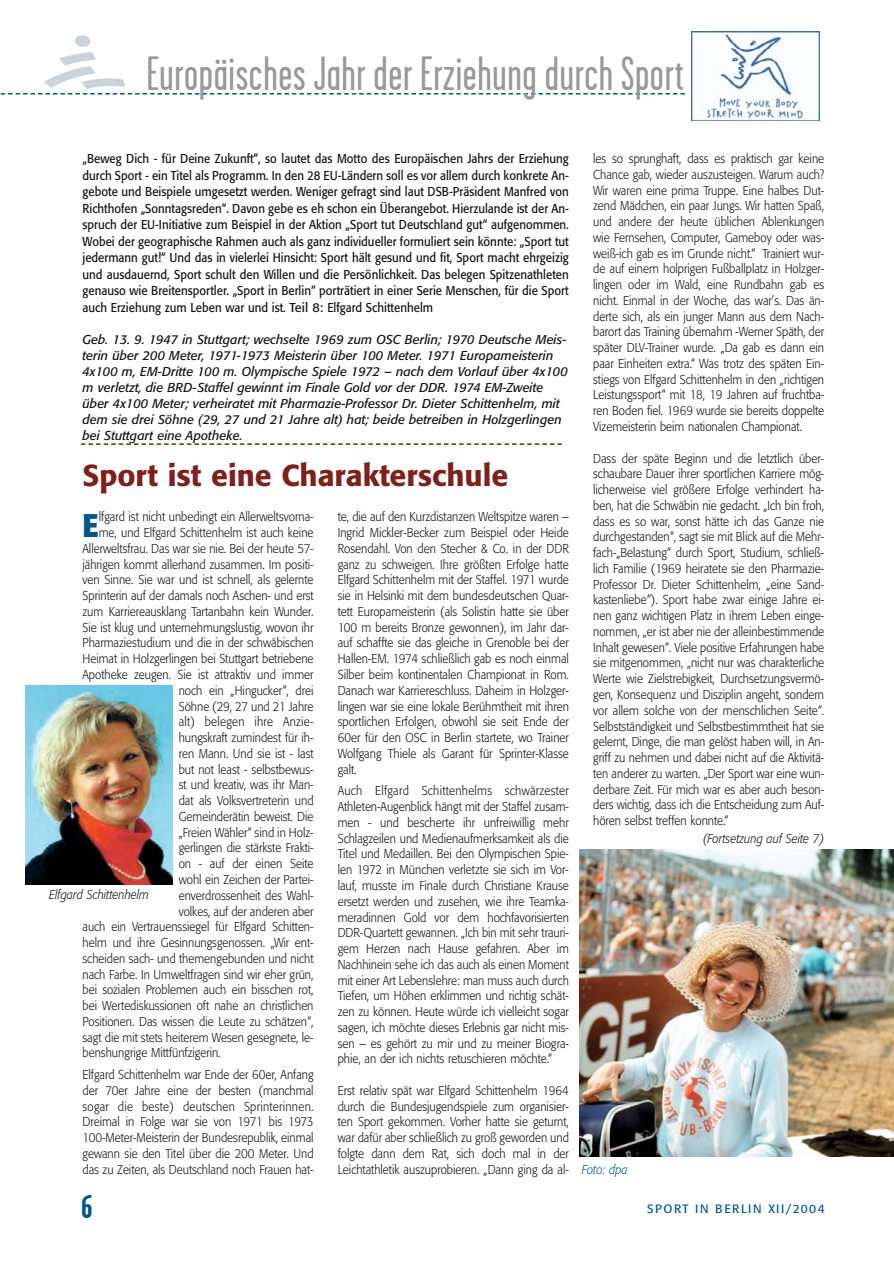
<style>
.page{position:relative;width:894px;height:1264px;background:#fff}
.page>*{position:absolute;margin:0;border:0;box-sizing:border-box;transform-origin:0 0}
.t1{font:48px "Garage Gothic";letter-spacing:.015em;color:#999}
.t2{font:700 33px "Garage Gothic";color:#005788}
.t3{font:700 32.4px "Formata";color:#005788;scale:.9 1}
.t4{font:500 30px "Formata";color:#7e201c}
.t5{font:300 12.75px/15.8px "Formata";color:#131413;text-align:justify;scale:.9 1}
.t6{font:12.75px/16.5px "Formata";color:#131413;text-align:justify;scale:.9 1}
.t7{font:italic 12.75px/15.9px "Formata";color:#131413}
.t8{font:italic 300 12.75px "Formata";color:#131413;scale:.9 1}
.t9{font:300 12.75px "Formata";letter-spacing:.025em;color:#131413;scale:.9 1}
.t10{font:italic 300 12.75px "Formata";color:#005788;scale:.9 1}
.t11{font:12px "Formata";letter-spacing:.115em;color:#005788}
</style>
<div class="page">
<img style="left:44px;top:35px;width:81px;height:54px">
<svg style="left:0;top:93px;width:684px;height:1px"></svg>
<div style="left:691px;top:31px;width:129px;height:92px;background:linear-gradient(to right,#fff,#fff)"></div>
<img style="left:691px;top:31px;width:127px;height:90px">
<svg style="left:81px;top:443px;width:480px;height:2px"></svg>
<img style="left:26px;top:685px;width:147px;height:199px">
<img style="left:579px;top:849px;width:314px;height:306px">
<h1 class="t1" style="left:146px;top:55px;width:538px">Europäisches Jahr der Erziehung durch Sport</h1>
<p class="t6" style="left:82px;top:151px;width:542px">„Beweg Dich - für Deine Zukunft“, so lautet das Motto des Europäischen Jahrs der Erziehung durch Sport - ein Titel als Programm. In den 28 EU-Ländern soll es vor allem durch konkrete An&shy;gebote und Beispiele umgesetzt werden. Weniger gefragt sind laut DSB-Präsident Manfred von Richthofen „Sonntagsreden“. Davon gebe es eh schon ein Überangebot. Hierzulande ist der An&shy;spruch der EU-Initiative zum Beispiel in der Aktion „Sport tut Deutschland gut“ aufgenommen.<br>Wobei der geographische Rahmen auch als ganz individueller formuliert sein könnte: „Sport tut jedermann gut!“ Und das in vielerlei Hinsicht: Sport hält gesund und fit, Sport macht ehrgeizig und ausdauernd, Sport schult den Willen und die Persönlichkeit. Das belegen Spitzenathleten genauso wie Breitensportler. „Sport in Berlin“ porträtiert in einer Serie Menschen, für die Sport auch Erziehung zum Leben war und ist. Teil 8: Elfgard Schittenhelm</p>
<p class="t7" style="left:82px;top:332px;width:486px">Geb. 13. 9. 1947 in Stuttgart; wechselte 1969 zum OSC Berlin; 1970 Deutsche Meis&shy;terin über 200 Meter, 1971-1973 Meisterin über 100 Meter. 1971 Europameisterin 4x100 m, EM-Dritte 100 m. Olympische Spiele 1972 – nach dem Vorlauf über 4x100 m verletzt, die BRD-Staffel gewinnt im Finale Gold vor der DDR. 1974 EM-Zweite über 4x100 Meter; verheiratet mit Pharmazie-Professor Dr. Dieter Schittenhelm, mit dem sie drei Söhne (29, 27 und 21 Jahre alt) hat; beide betreiben in Holzgerlingen bei Stuttgart eine Apotheke.</p>
<h3 class="t4" style="left:82px;top:462px;width:427px">Sport ist eine Charakterschule</h3>
<p class="t5" style="left:337px;top:510px;width:258px">te, die auf den Kurzdistanzen Weltspitze waren – Ingrid Mickler-Becker zum Beispiel oder Heide Rosendahl. Von den Stecher &amp; Co. in der DDR ganz zu schweigen. Ihre größten Erfolge hatte Elfgard Schittenhelm mit der Staffel. 1971 wurde sie in Helsinki mit dem bundesdeutschen Quar&shy;tett Europameisterin (als Solistin hatte sie über 100 m bereits Bronze gewonnen), im Jahr dar&shy;auf schaffte sie das gleiche in Grenoble bei der Hallen-EM. 1974 schließlich gab es noch einmal Silber beim kontinentalen Championat in Rom.<br>Danach war Karriereschluss. Daheim in Holzger&shy;lingen war sie eine lokale Berühmtheit mit ihren sportlichen Erfolgen, obwohl sie seit Ende der 60er für den OSC in Berlin startete, wo Trainer Wolfgang Thiele als Garant für Sprinter-Klasse galt.</p>
<p class="t5" style="left:337px;top:783px;width:258px">Auch Elfgard Schittenhelms schwärzester Athleten-Augenblick hängt mit der Staffel zusam&shy;men - und bescherte ihr unfreiwillig mehr Schlagzeilen und Medienaufmerksamkeit als die Titel und Medaillen. Bei den Olympischen Spie&shy;len 1972 in München verletzte sie sich im Vor&shy;lauf, musste im Finale durch Christiane Krause ersetzt werden und zusehen, wie ihre Teamka&shy;meradinnen Gold vor dem hochfavorisierten DDR-Quartett gewannen. „Ich bin mit sehr trauri&shy;gem Herzen nach Hause gefahren. Aber im Nachhinein sehe ich das auch als einen Moment mit einer Art Lebenslehre: man muss auch durch Tiefen, um Höhen erklimmen und richtig schät&shy;zen zu können. Heute würde ich vielleicht sogar sagen, ich möchte dieses Erlebnis gar nicht mis&shy;sen – es gehört zu mir und zu meiner Biogra&shy;phie, an der ich nichts retuschieren möchte.“</p>
<p class="t5" style="left:337px;top:1083px;width:258px">Erst relativ spät war Elfgard Schittenhelm 1964 durch die Bundesjugendspiele zum organisier&shy;ten Sport gekommen. Vorher hatte sie geturnt, war dafür aber schließlich zu groß geworden und folgte dann dem Rat, sich doch mal in der Leichtathletik auszuprobieren. „Dann ging da al-</p>
<h3 class="t3" style="left:82px;top:511px;width:20px">E</h3>
<p class="t5" style="left:99px;top:510px;width:240px">lfgard ist nicht unbedingt ein Allerweltsvorna-</p>
<p class="t5" style="left:99px;top:525px;width:240px">me, und Elfgard Schittenhelm ist auch keine</p>
<p class="t5" style="left:82px;top:541px;width:258px">Allerweltsfrau. Das war sie nie. Bei der heute 57-</p>
<p class="t5" style="left:82px;top:557px;width:258px">jährigen kommt allerhand zusammen. Im positi-</p>
<p class="t5" style="left:82px;top:573px;width:258px">ven Sinne. Sie war und ist schnell, als gelernte</p>
<p class="t5" style="left:82px;top:588px;width:258px">Sprinterin auf der damals noch Aschen- und erst</p>
<p class="t5" style="left:82px;top:604px;width:258px">zum Karriereausklang Tartanbahn kein Wunder.</p>
<p class="t5" style="left:82px;top:620px;width:258px">Sie ist klug und unternehmungslustig, wovon ihr</p>
<p class="t5" style="left:82px;top:636px;width:258px">Pharmaziestudium und die in der schwäbischen</p>
<p class="t5" style="left:82px;top:651px;width:258px">Heimat in Holzgerlingen bei Stuttgart betriebene</p>
<p class="t5" style="left:82px;top:667px;width:258px">Apotheke zeugen. Sie ist attraktiv und immer</p>
<p class="t5" style="left:179px;top:683px;width:151px">noch ein „Hingucker“, drei</p>
<p class="t5" style="left:179px;top:699px;width:151px">Söhne (29, 27 und 21 Jahre</p>
<p class="t9" style="left:179px;top:716px;width:151px">alt) belegen ihre Anzie-</p>
<p class="t5" style="left:179px;top:730px;width:151px">hungskraft zumindest für ih-</p>
<p class="t5" style="left:179px;top:746px;width:151px">ren Mann. Und sie ist - last</p>
<p class="t5" style="left:179px;top:762px;width:151px">but not least - selbstbewus-</p>
<p class="t5" style="left:179px;top:777px;width:151px">st und kreativ, was ihr Man-</p>
<p class="t5" style="left:179px;top:793px;width:151px">dat als Volksvertreterin und</p>
<p class="t5" style="left:179px;top:809px;width:151px">Gemeinderätin beweist. Die</p>
<p class="t5" style="left:179px;top:825px;width:151px">„Freien Wähler“ sind in Holz-</p>
<p class="t5" style="left:179px;top:840px;width:151px">gerlingen die stärkste Frakti-</p>
<p class="t5" style="left:179px;top:856px;width:151px">on - auf der einen Seite</p>
<p class="t5" style="left:179px;top:872px;width:151px">wohl ein Zeichen der Partei-</p>
<p class="t5" style="left:179px;top:888px;width:151px">enverdrossenheit des Wahl-</p>
<p class="t5" style="left:179px;top:903px;width:151px">volkes, auf der anderen aber</p>
<p class="t5" style="left:82px;top:919px;width:258px">auch ein Vertrauenssiegel für Elfgard Schitten-</p>
<p class="t5" style="left:82px;top:935px;width:258px">helm und ihre Gesinnungsgenossen. „Wir ent-</p>
<p class="t5" style="left:82px;top:951px;width:258px">scheiden sach- und themengebunden und nicht</p>
<p class="t5" style="left:82px;top:966px;width:258px">nach Farbe. In Umweltfragen sind wir eher grün,</p>
<p class="t5" style="left:82px;top:982px;width:258px">bei sozialen Problemen auch ein bisschen rot,</p>
<p class="t5" style="left:82px;top:998px;width:258px">bei Wertediskussionen oft nahe an christlichen</p>
<p class="t5" style="left:82px;top:1014px;width:258px">Positionen. Das wissen die Leute zu schätzen“,</p>
<p class="t5" style="left:82px;top:1030px;width:258px">sagt die mit stets heiterem Wesen gesegnete, le-</p>
<p class="t5" style="left:82px;top:1045px;width:155px">benshungrige Mittfünfzigerin.</p>
<p class="t5" style="left:82px;top:1067px;width:258px">Elfgard Schittenhelm war Ende der 60er, Anfang der 70er Jahre eine der besten (manchmal sogar die beste) deutschen Sprinterinnen.<br>Dreimal in Folge war sie von 1971 bis 1973<br>100-Meter-Meisterin der Bundesrepublik, einmal gewann sie den Titel über die 200 Meter. Und das zu Zeiten, als Deutschland noch Frauen hat-</p>
<p class="t8" style="left:49px;top:888px;width:112px">Elfgard Schittenhelm</p>
<p class="t5" style="left:593px;top:151px;width:258px">les so sprunghaft, dass es praktisch gar keine Chance gab, wieder auszusteigen. Warum auch?<br>Wir waren eine prima Truppe. Eine halbes Dut&shy;zend Mädchen, ein paar Jungs. Wir hatten Spaß, und andere der heute üblichen Ablenkungen wie Fernsehen, Computer, Gameboy oder was&shy;weiß-ich gab es im Grunde nicht.“ Trainiert wur&shy;de auf einem holprigen Fußballplatz in Holzger&shy;lingen oder im Wald, eine Rundbahn gab es nicht. Einmal in der Woche, das war’s. Das än&shy;derte sich, als ein junger Mann aus dem Nach&shy;barort das Training übernahm -Werner Späth, der später DLV-Trainer wurde. „Da gab es dann ein paar Einheiten extra.“ Was trotz des späten Ein&shy;stiegs von Elfgard Schittenhelm in den „richtigen Leistungssport“ mit 18, 19 Jahren auf fruchtba&shy;ren Boden fiel. 1969 wurde sie bereits doppelte Vizemeisterin beim nationalen Championat.</p>
<p class="t5" style="left:593px;top:451px;width:258px">Dass der späte Beginn und die letztlich über&shy;schaubare Dauer ihrer sportlichen Karriere mög&shy;licherweise viel größere Erfolge verhindert ha&shy;ben, hat die Schwäbin nie gedacht. „Ich bin froh, dass es so war, sonst hätte ich das Ganze nie durchgestanden“, sagt sie mit Blick auf die Mehr&shy;fach-„Belastung“ durch Sport, Studium, schließ&shy;lich Familie (1969 heiratete sie den Pharmazie-Professor Dr. Dieter Schittenhelm, „eine Sand&shy;kastenliebe“). Sport habe zwar einige Jahre ei&shy;nen ganz wichtigen Platz in ihrem Leben einge&shy;nommen, „er ist aber nie der alleinbestimmende Inhalt gewesen“. Viele positive Erfahrungen habe sie mitgenommen, „nicht nur was charakterliche Werte wie Zielstrebigkeit, Durchsetzungsvermö&shy;gen, Konsequenz und Disziplin angeht, sondern vor allem solche von der menschlichen Seite“.<br>Selbstständigkeit und Selbstbestimmtheit hat sie gelernt, Dinge, die man gelöst haben will, in An&shy;griff zu nehmen und dabei nicht auf die Aktivitä&shy;ten anderer zu warten. „Der Sport war eine wun&shy;derbare Zeit. Für mich war es aber auch beson&shy;ders wichtig, dass ich die Entscheidung zum Auf&shy;hören selbst treffen konnte.“</p>
<p class="t8" style="left:702px;top:832px;width:136px">(Fortsetzung auf Seite 7)</p>
<p class="t10" style="left:582px;top:1163px;width:52px">Foto: dpa</p>
<h2 class="t2" style="left:81px;top:1186px;width:13px">6</h2>
<p class="t11" style="left:647px;top:1202px;width:179px">SPORT IN BERLIN XII/2004</p>
</div>
